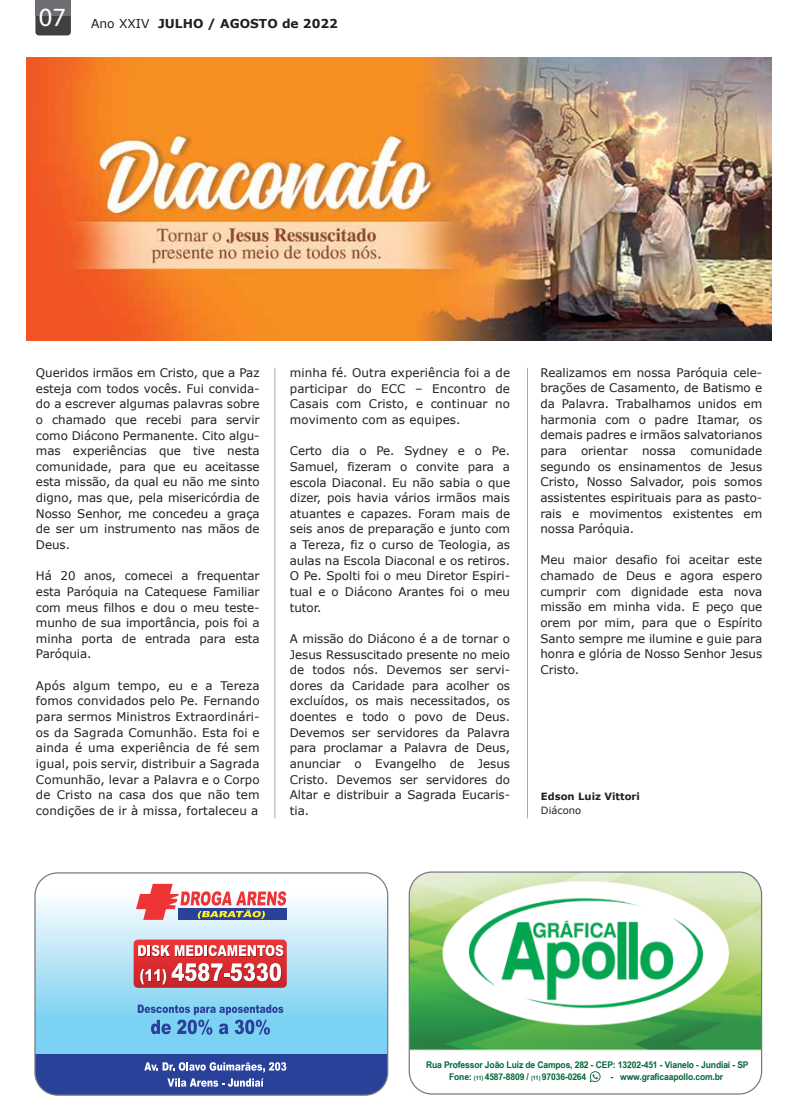
<style>
.page{position:relative;width:798px;height:1117px;background:#fff}
.page>*{position:absolute;margin:0;border:0;box-sizing:border-box;transform-origin:0 0}
.t1{font:700 12.25px "Verdana";color:#231f20}
.t2{font:11.88px/15.6px "Verdana";letter-spacing:-.005em;color:#231f20;text-align:justify}
.t3{font:700 10px "Verdana";color:#231f20}
.t4{font:10px "Verdana";color:#231f20}
.t5{font:700 9.25px/12.2px "Arial Narrow";letter-spacing:-.015em;color:#006838;scale:1.13 1}
.s1{font-weight:400}
.s2{font-size:6.12px}
</style>
<div class="page">
<svg style="left:36px;top:874px;width:350px;height:179px"></svg>
<div style="left:35px;top:1053px;width:352px;height:41px;background:#2a419a"></div>
<svg style="left:136px;top:883px;width:150px;height:36px"></svg>
<svg style="left:138px;top:1004px;width:145px;height:30px;background:#66a7d7"></svg>
<svg style="left:133px;top:939px;width:154px;height:48px"></svg>
<svg style="left:144px;top:1062px;width:142px;height:24px"></svg>
<div style="left:34px;top:872px;width:354px;height:223px;border:1px solid #767c7f;border-radius:23px"></div>
<svg style="left:35px;top:16px;width:36px;height:19px"></svg>
<div style="left:35px;top:0;width:36px;height:16px;background:#6d6e71"></div>
<hr style="left:274px;top:368px;width:1px;height:450px;background:#a7a9ac">
<hr style="left:527px;top:368px;width:1px;height:450px;background:#a7a9ac">
<img style="left:410px;top:873px;width:351px;height:220px">
<div style="left:408px;top:871px;width:353px;height:223px;border:1px solid #767a7f;border-radius:23px"></div>
<svg style="left:589px;top:1070px;width:11px;height:11px"></svg>
<img style="left:26px;top:57px;width:744px;height:284px">
<p class="t1" style="left:39px;top:16px;width:300px"><sup>07</sup> <span class="s1">Ano XXIV</span> JULHO / AGOSTO de 2022</p>
<p class="t2" style="left:36px;top:365px;width:225px">Queridos irmãos em Cristo, que a Paz esteja com todos vocês. Fui convida&shy;do a escrever algumas palavras sobre o chamado que recebi para servir como Diácono Permanente. Cito algu&shy;mas experiências que tive nesta comunidade, para que eu aceitasse esta missão, da qual eu não me sinto digno, mas que, pela misericórdia de Nosso Senhor, me concedeu a graça de ser um instrumento nas mãos de Deus.</p>
<p class="t2" style="left:36px;top:568px;width:225px">Há 20 anos, comecei a frequentar esta Paróquia na Catequese Familiar com meus filhos e dou o meu teste&shy;munho de sua importância, pois foi a minha porta de entrada para esta Paróquia.</p>
<p class="t2" style="left:36px;top:677px;width:225px">Após algum tempo, eu e a Tereza fomos convidados pelo Pe. Fernando para sermos Ministros Extraordinári&shy;os da Sagrada Comunhão. Esta foi e ainda é uma experiência de fé sem igual, pois servir, distribuir a Sagrada Comunhão, levar a Palavra e o Corpo de Cristo na casa dos que não tem condições de ir à missa, fortaleceu a</p>
<p class="t2" style="left:290px;top:365px;width:222px">minha fé. Outra experiência foi a de participar do ECC – Encontro de Casais com Cristo, e continuar no movimento com as equipes.</p>
<p class="t2" style="left:290px;top:443px;width:222px">Certo dia o Pe. Sydney e o Pe.<br>Samuel, fizeram o convite para a escola Diaconal. Eu não sabia o que dizer, pois havia vários irmãos mais atuantes e capazes. Foram mais de seis anos de preparação e junto com a Tereza, fiz o curso de Teologia, as aulas na Escola Diaconal e os retiros.<br>O Pe. Spolti foi o meu Diretor Espiri&shy;tual e o Diácono Arantes foi o meu tutor.</p>
<p class="t2" style="left:290px;top:630px;width:222px">A missão do Diácono é a de tornar o Jesus Ressuscitado presente no meio de todos nós. Devemos ser servi&shy;dores da Caridade para acolher os excluídos, os mais necessitados, os doentes e todo o povo de Deus.<br>Devemos ser servidores da Palavra para proclamar a Palavra de Deus, anunciar o Evangelho de Jesus Cristo. Devemos ser servidores do Altar e distribuir a Sagrada Eucaris&shy;tia.</p>
<p class="t2" style="left:540px;top:365px;width:223px">Realizamos em nossa Paróquia cele&shy;brações de Casamento, de Batismo e da Palavra. Trabalhamos unidos em harmonia com o padre Itamar, os demais padres e irmãos salvatorianos para orientar nossa comunidade segundo os ensinamentos de Jesus Cristo, Nosso Salvador, pois somos assistentes espirituais para as pasto&shy;rais e movimentos existentes em nossa Paróquia.</p>
<p class="t2" style="left:540px;top:552px;width:223px">Meu maior desafio foi aceitar este chamado de Deus e agora espero cumprir com dignidade esta nova missão em minha vida. E peço que orem por mim, para que o Espírito Santo sempre me ilumine e guie para honra e glória de Nosso Senhor Jesus Cristo.</p>
<p class="t3" style="left:540px;top:790px;width:100px">Edson Luiz Vittori</p>
<p class="t4" style="left:540px;top:804px;width:42px">Diácono</p>
<p class="t5" style="left:449px;top:1057px;width:266px;text-indent:-23px">Rua Professor João Luiz de Campos, 282 - CEP: 13202-451 - Vianelo - Jundiaí - SP<br>Fone: <span class="s2">(11)</span> 4587-8809 / <span class="s2">(11)</span> 97036-0264</p>
<p class="t5" style="left:610px;top:1069px;width:101px">- www.graficaapollo.com.br</p>
</div>
